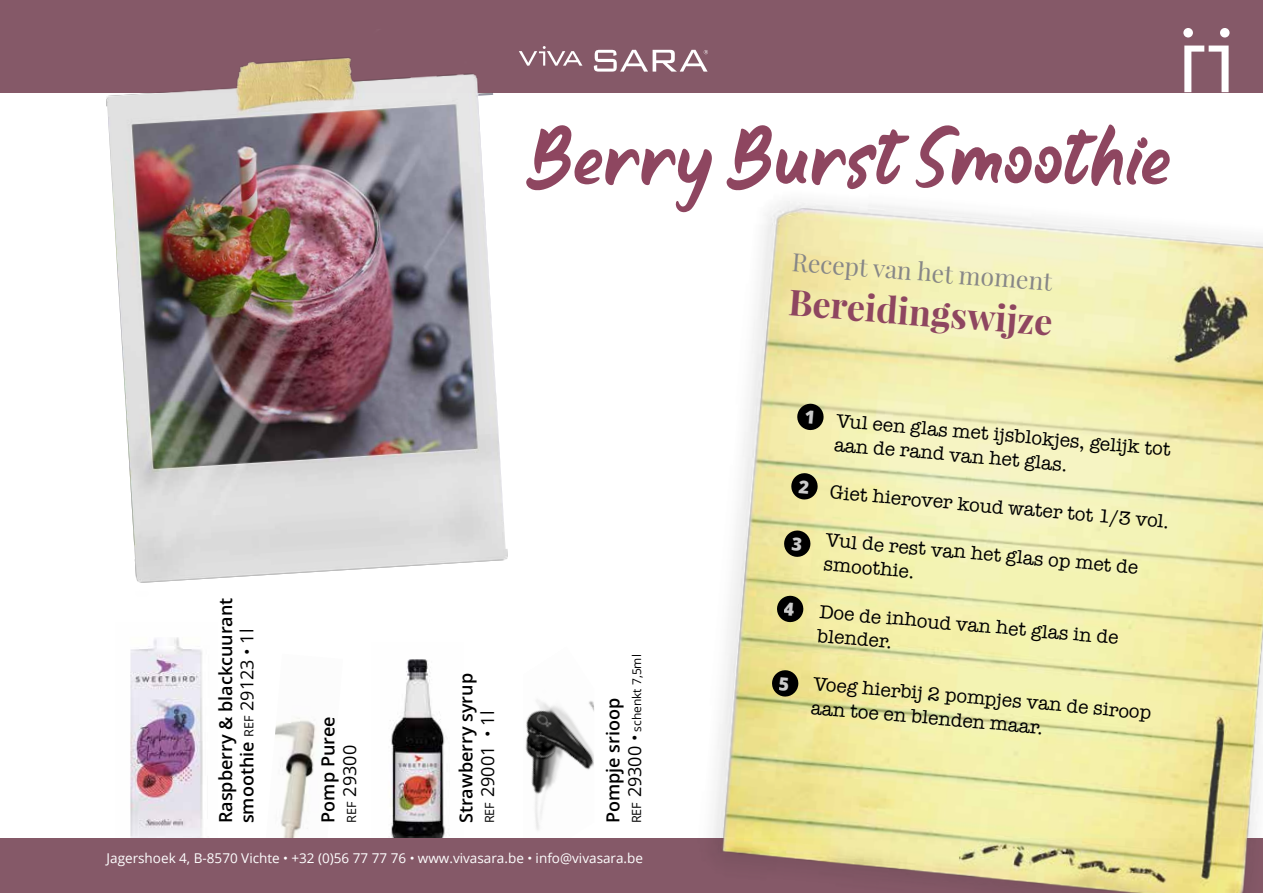
<style>
.page{position:relative;width:1263px;height:893px;background:#fff}
.page>*{position:absolute;margin:0;border:0;box-sizing:border-box;transform-origin:0 0}
.t1{font:88.5px "Bounty";letter-spacing:.01em;color:#8e4660}
.t2{font:700 36px "Playfair Display";color:#8e4660}
.t3{font:24.75px "Playfair Display";color:#878787}
.t4{font:19.5px/24px "American Typewriter";color:#000}
.t5{font:600 18px/21.6px "Open Sans";color:#000}
.t6{font:13.5px "Open Sans";color:#fff}
.t7{font:12px "Open Sans";color:#000}
.s1{font-weight:400;font-size:12.6px}
.s2{font-weight:400}
.s3{font-family:"Helvetica";font-weight:400}
.s4{font-size:12.6px}
.s5{font-size:18px}
.s6{font-family:"Helvetica";font-size:18px}
.s7{font-family:"Helvetica"}
</style>
<div class="page">
<img style="left:265px;top:717px;width:78px;height:122px">
<img style="left:523px;top:699px;width:68px;height:140px">
<img style="left:372px;top:659px;width:91px;height:180px">
<img style="left:116px;top:637px;width:102px;height:202px">
<div style="left:0;top:839px;width:1262px;height:54px;background:#855968"></div>
<img style="left:591px;top:201px;width:672px;height:692px">
<div style="left:0;top:0;width:1262px;height:92px;background:#855968"></div>
<svg style="left:522px;top:46px;width:60px;height:20px"></svg>
<svg style="left:594px;top:50px;width:114px;height:22px"></svg>
<div style="left:1183px;top:28px;width:10px;height:10px;background:#fff;border-radius:50%"></div>
<svg style="left:1184px;top:46px;width:44px;height:46px"></svg>
<div style="left:1220px;top:28px;width:9px;height:10px;background:#fff;border-radius:50%"></div>
<img style="left:82px;top:51px;width:440px;height:532px">
<svg style="left:82px;top:106px;width:53px;height:456px"></svg>
<svg style="left:478px;top:93px;width:44px;height:456px"></svg>
<svg style="left:797px;top:403px;width:27px;height:28px"></svg>
<svg style="left:791px;top:473px;width:27px;height:27px"></svg>
<svg style="left:783px;top:530px;width:28px;height:27px"></svg>
<svg style="left:776px;top:595px;width:28px;height:28px"></svg>
<svg style="left:771px;top:670px;width:28px;height:27px"></svg>
<h1 class="t1" style="left:529px;top:109px;width:643px">Berry Burst Smoothie</h1>
<p class="t5" style="left:214px;top:823px;width:227px;rotate:-90deg">Raspberry &amp; blackcuurant smoothie <span class="s1">ref</span> <span class="s2">29123</span> <span class="s3">•</span> <span class="s2">1l</span></p>
<p class="t5" style="left:317px;top:823px;width:108px;rotate:-90deg">Pomp Puree <span class="s1">ref</span> <span class="s2">29300</span></p>
<p class="t5" style="left:455px;top:823px;width:152px;rotate:-90deg">Strawberry syrup <span class="s1">ref</span> <span class="s2">29001</span> <span class="s3">•</span> <span class="s2">1l</span></p>
<p class="t7" style="left:628px;top:823px;width:170px;rotate:-90deg"><span class="s4">ref</span> <span class="s5">29300</span> <span class="s6">•</span> schenkt 7,5ml</p>
<p class="t5" style="left:602px;top:823px;width:127px;rotate:-90deg">Pompje srioop</p>
<p class="t6" style="left:107px;top:849px;width:538px">Jagershoek 4, B-8570 Vichte <span class="s7">•</span> +32 (0)56 77 77 76 <span class="s7">•</span> www.vivasara.be <span class="s7">•</span> info@vivasara.be</p>
<p class="t3" style="left:793px;top:245px;width:262px;rotate:5deg">Recept van het moment</p>
<h2 class="t2" style="left:790px;top:280px;width:266px;rotate:4deg">Bereidingswijze</h2>
<p class="t4" style="left:837px;top:408px;width:337px;rotate:5deg">Vul een glas met ijsblokjes, gelijk tot aan de rand van het glas.</p>
<p class="t4" style="left:831px;top:479px;width:342px;rotate:5deg">Giet hierover koud water tot 1/3 vol.</p>
<p class="t4" style="left:827px;top:527px;width:315px;rotate:5deg">Vul de rest van het glas op met de smoothie.</p>
<p class="t4" style="left:821px;top:599px;width:302px;rotate:5deg">Doe de inhoud van het glas in de blender.</p>
<p class="t4" style="left:814px;top:671px;width:341px;rotate:5deg">Voeg hierbij 2 pompjes van de siroop aan toe en blenden maar.</p>
</div>
